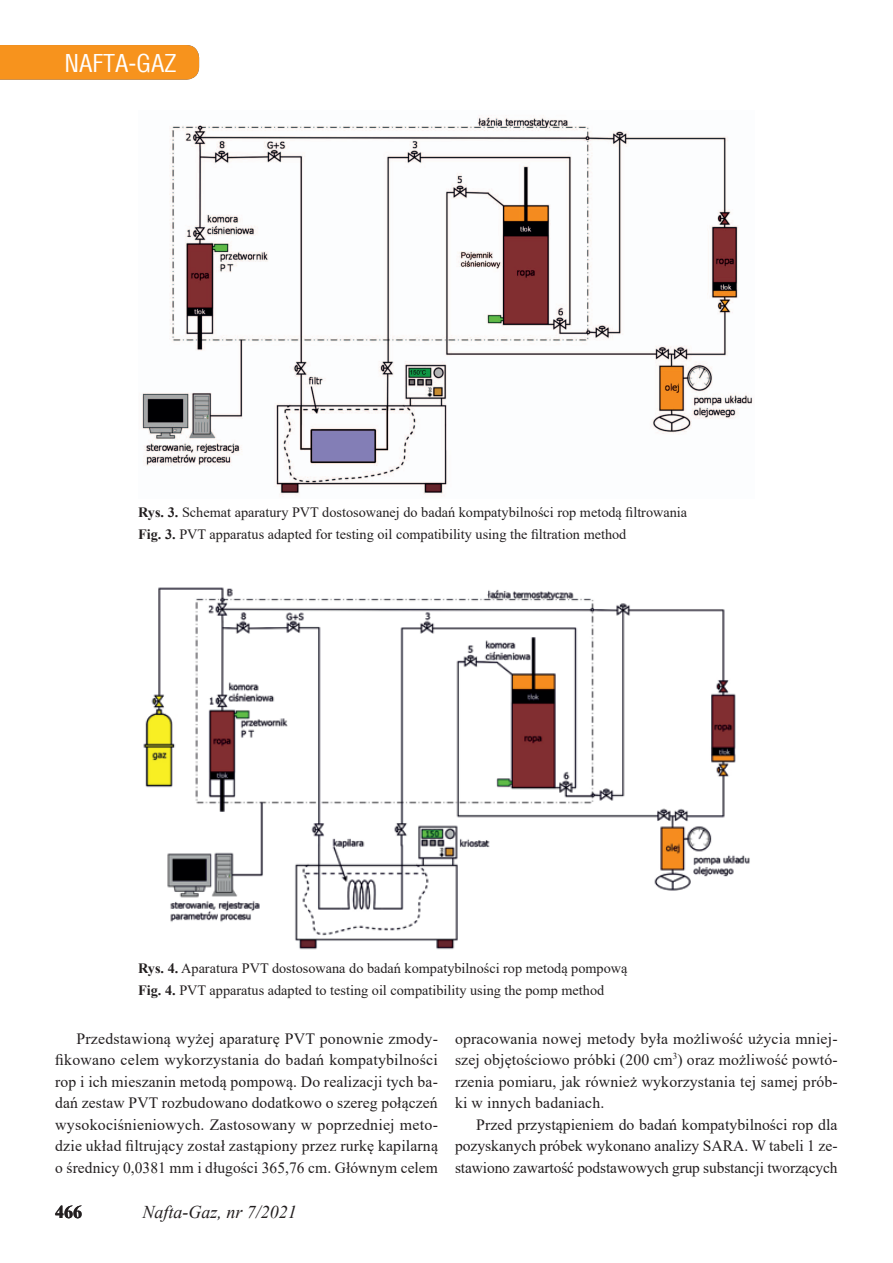
<style>
.page{position:relative;width:893px;height:1263px;background:#fff}
.page>*{position:absolute;margin:0;border:0;box-sizing:border-box;transform-origin:0 0}
.t1{font:24px "Switzerland Condensed";color:#fff}
.t2{font:italic 18px "Times New Roman";color:#231f20}
.t3{font:700 18px "Times New Roman";color:#231f20}
.t4{font:15.75px/21.5px "Times New Roman";letter-spacing:.005em;color:#231f20;text-align:justify}
.t5{font:14.25px/21.3px "Times New Roman";color:#231f20}
.s1{font-weight:700}
</style>
<div class="page">
<div style="left:0;top:45px;width:199px;height:35px;background:#f7931d"></div>
<img style="left:142px;top:115px;width:611px;height:381px">
<img style="left:143px;top:587px;width:607px;height:363px">
<h1 class="t1" style="left:64px;top:49px;width:114px">NAFTA-GAZ</h1>
<p class="t5" style="left:138px;top:501px;width:550px"><span class="s1">Rys. 3.</span> Schemat aparatury PVT dostosowanej do badań kompatybilności rop metodą filtrowania<br><span class="s1">Fig. 3.</span> PVT apparatus adapted for testing oil compatibility using the filtration method</p>
<p class="t5" style="left:138px;top:957px;width:491px"><span class="s1">Rys. 4.</span> Aparatura PVT dostosowana do badań kompatybilności rop metodą pompową<br><span class="s1">Fig. 4.</span> PVT apparatus adapted to testing oil compatibility using the pomp method</p>
<p class="t4" style="left:55px;top:1027px;width:384px;text-indent:21px">Przedstawioną wyżej aparaturę PVT ponownie zmody&shy;fikowano celem wykorzystania do badań kompatybilności rop i ich mieszanin metodą pompową. Do realizacji tych ba&shy;dań zestaw PVT rozbudowano dodatkowo o szereg połączeń wysokociśnieniowych. Zastosowany w poprzedniej meto&shy;dzie układ filtrujący został zastąpiony przez rurkę kapilarną o średnicy 0,0381 mm i długości 365,76 cm. Głównym celem</p>
<p class="t4" style="left:455px;top:1027px;width:384px">opracowania nowej metody była możliwość użycia mniej&shy;szej objętościowo próbki (200 cm<sup>3</sup>) oraz możliwość powtó&shy;rzenia pomiaru, jak również wykorzystania tej samej prób&shy;ki w innych badaniach.</p>
<p class="t4" style="left:455px;top:1113px;width:384px;text-indent:21px">Przed przystąpieniem do badań kompatybilności rop dla pozyskanych próbek wykonano analizy SARA. W tabeli 1 ze&shy;stawiono zawartość podstawowych grup substancji tworzących</p>
<p class="t3" style="left:55px;top:1199px;width:28px">466</p>
<p class="t2" style="left:142px;top:1200px;width:156px">Nafta-Gaz, nr 7/2021</p>
</div>
